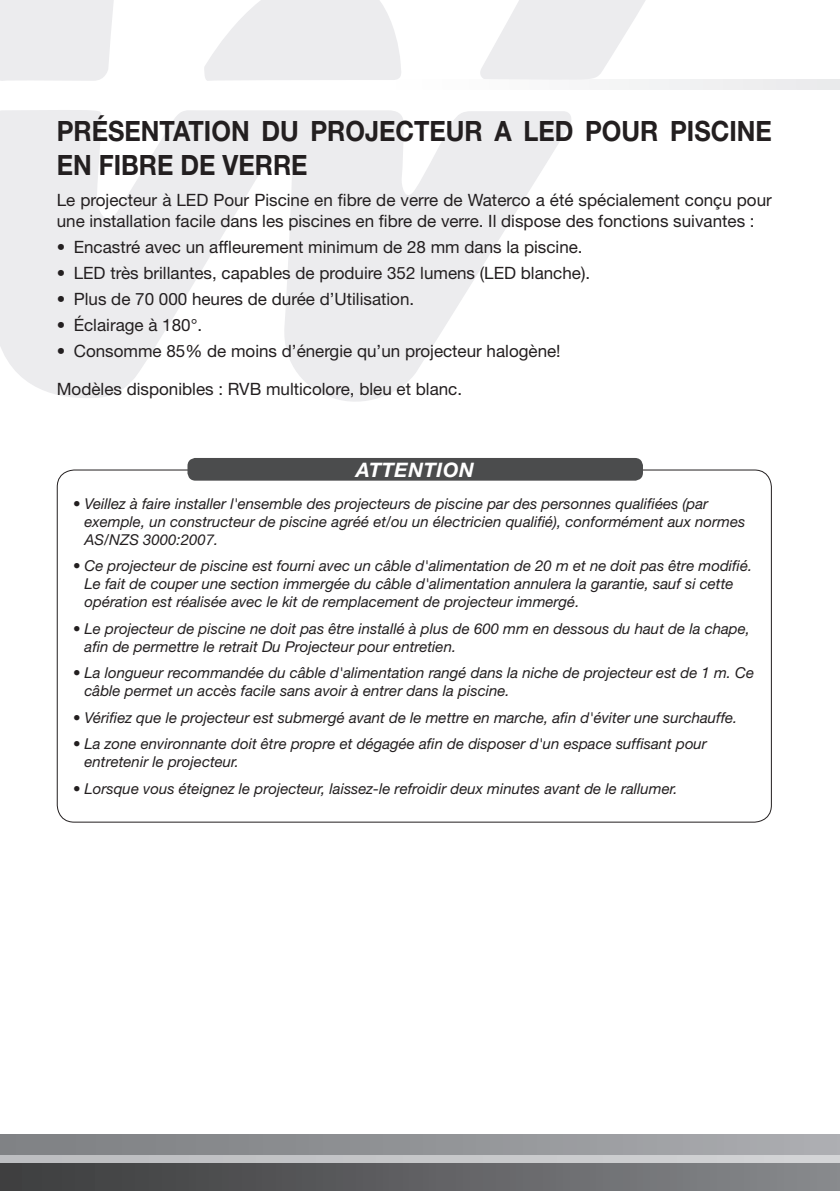
<style>
.page{position:relative;width:840px;height:1191px;background:#fff}
.page>*{position:absolute;margin:0;border:0;box-sizing:border-box;transform-origin:0 0}
.t1{font:700 28px/33.6px "Helvetica Neue LT Std";color:#231f20;scale:.9 1}
.t2{font:italic 700 20px "Helvetica Neue";letter-spacing:.025em;color:#fff}
.t3{font:17px/20.4px "Helvetica Neue LT Std";color:#231f20}
.t4{font:italic 15px/18px "Helvetica Neue LT Std";color:#231f20}
</style>
<div class="page">
<div style="left:0;top:1162px;width:839px;height:29px;background:linear-gradient(to right,#3a3b3c,#87888c)"></div>
<svg style="left:0;top:1154px;width:839px;height:8px;background:#c0c1c3"></svg>
<div style="left:0;top:1134px;width:839px;height:20px;background:linear-gradient(to right,#7c7e81,#abacb0)"></div>
<svg style="left:0;top:110px;width:571px;height:292px;fill:#ececee"></svg>
<svg style="left:0;top:0;width:839px;height:90px"></svg>
<div style="left:187px;top:458px;width:455px;height:22px;background:#4b4c4d;border-radius:8px"></div>
<h1 class="t1" style="left:57px;top:114px;width:795px">PRÉSENTATION DU PROJECTEUR A LED POUR PISCINE<br>EN FIBRE DE VERRE</h1>
<p class="t3" style="left:57px;top:190px;width:716px">Le projecteur à LED Pour Piscine en fibre de verre de Waterco a été spécialement conçu pour une installation facile dans les piscines en fibre de verre. Il dispose des fonctions suivantes :</p>
<p class="t3" style="left:57px;top:236px;width:527px">• Encastré avec un affleurement minimum de 28 mm dans la piscine.</p>
<p class="t3" style="left:57px;top:262px;width:534px">• LED très brillantes, capables de produire 352 lumens (LED blanche).</p>
<p class="t3" style="left:57px;top:289px;width:359px">• Plus de 70 000 heures de durée d’Utilisation.</p>
<p class="t3" style="left:57px;top:315px;width:147px">• Éclairage à 180°.</p>
<p class="t3" style="left:57px;top:332px;width:505px;line-height:37.4px">• Consomme 85% de moins d’énergie qu’un projecteur halogène!<br>Modèles disponibles : RVB multicolore, bleu et blanc.</p>
<h2 class="t2" style="left:356px;top:457px;width:119px">ATTENTION</h2>
<p class="t4" style="left:84px;top:494px;width:662px;text-indent:-11px">• Veillez à faire installer l'ensemble des projecteurs de piscine par des personnes qualifiées (par exemple, un constructeur de piscine agréé et/ou un électricien qualifié), conformément aux normes<br>AS/NZS 3000:2007.</p>
<p class="t4" style="left:84px;top:557px;width:669px;text-indent:-11px">• Ce projecteur de piscine est fourni avec un câble d'alimentation de 20 m et ne doit pas être modifié.<br>Le fait de couper une section immergée du câble d'alimentation annulera la garantie, sauf si cette opération est réalisée avec le kit de remplacement de projecteur immergé.</p>
<p class="t4" style="left:84px;top:619px;width:666px;text-indent:-11px">• Le projecteur de piscine ne doit pas être installé à plus de 600 mm en dessous du haut de la chape, afin de permettre le retrait Du Projecteur pour entretien.</p>
<p class="t4" style="left:84px;top:664px;width:670px;text-indent:-11px">• La longueur recommandée du câble d'alimentation rangé dans la niche de projecteur est de 1 m. Ce câble permet un accès facile sans avoir à entrer dans la piscine.</p>
<p class="t4" style="left:73px;top:708px;width:665px">• Vérifiez que le projecteur est submergé avant de le mettre en marche, afin d'éviter une surchauffe.</p>
<p class="t4" style="left:84px;top:735px;width:623px;text-indent:-11px">• La zone environnante doit être propre et dégagée afin de disposer d'un espace suffisant pour entretenir le projecteur.</p>
<p class="t4" style="left:73px;top:779px;width:605px">• Lorsque vous éteignez le projecteur, laissez-le refroidir deux minutes avant de le rallumer.</p>
</div>
